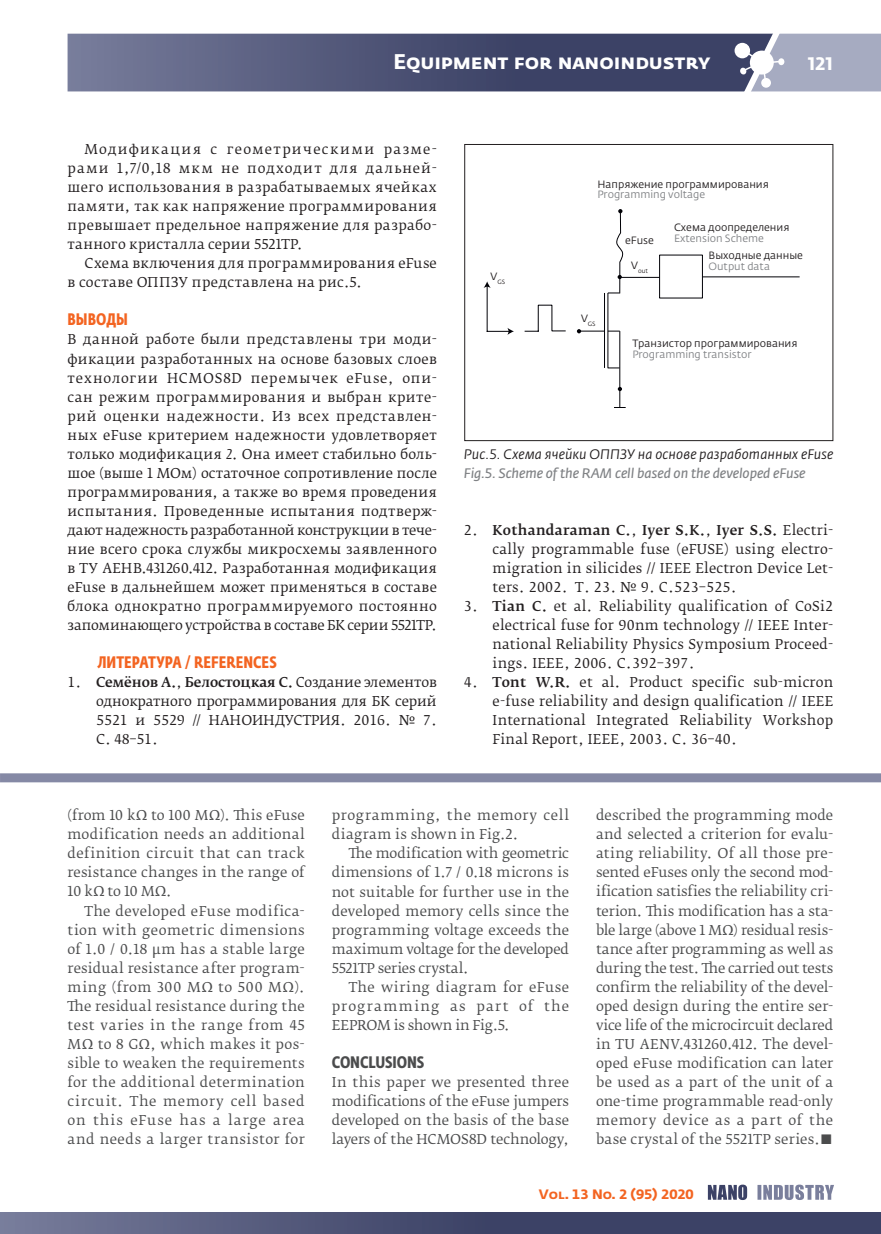
<style>
.page{position:relative;width:881px;height:1234px;background:#fff}
.page>*{position:absolute;margin:0;border:0;box-sizing:border-box;transform-origin:0 0}
.t1{font:700 21px "Fedra Sans Pro";color:#fff}
.t2{font:700 18px "Fedra Sans Alt Pro";color:#fff}
.t3{font:700 16.5px "Fedra Sans Cond Pro";letter-spacing:.005em;color:#f36421}
.t4{font:700 16.5px "Fedra Sans Cond Pro";color:#4b4c4d}
.t5{font:italic 13.65px "Fedra Sans Pro";letter-spacing:.01em;color:#231f20}
.t6{font:italic 13.65px "Fedra Sans Pro";letter-spacing:-.005em;color:#808285}
.t7{font:13.5px/19px "Fedra Serif B Pro";letter-spacing:.02em;color:#231f20;text-align:justify}
.t8{font:13.5px/19px "Fedra Serif B Pro";letter-spacing:.025em;color:#4b4c4d;text-align:justify}
.t9{font:700 13.5px "Fedra Sans Alt Pro";color:#f36421}
.t10{font:10.5px "Fedra Sans Pro";color:#231f20}
.t11{font:10.5px "Fedra Sans Pro";color:#808285}
.t12{font:6.15px "Fedra Sans Pro";color:#231f20}
.s1{font-style:italic}
.s2{font-weight:500}
</style>
<div class="page">
<svg style="left:68px;top:33px;width:812px;height:59px;background:#626786"></svg>
<div style="left:0;top:1211px;width:880px;height:22px;background:linear-gradient(to right,#6b7090,#2d3459)"></div>
<svg style="left:0;top:1211px;width:1px;height:22px"></svg>
<svg style="left:757px;top:1184px;width:76px;height:15px"></svg>
<svg style="left:707px;top:1184px;width:39px;height:15px"></svg>
<div style="left:0;top:773px;width:880px;height:9px;background:#8589a5"></div>
<svg style="left:483px;top:281px;width:30px;height:54px"></svg>
<svg style="left:524px;top:304px;width:42px;height:28px"></svg>
<hr style="left:619px;top:331px;width:1px;height:76px;background:#010106">
<hr style="left:620px;top:277px;width:39px;height:1px;background:#010106">
<svg style="left:576px;top:209px;width:46px;height:159px"></svg>
<hr style="left:702px;top:276px;width:97px;height:1px;background:#010106">
<div style="left:464px;top:144px;width:368px;height:297px;border:1px solid #231f20"></div>
<h1 class="t1" style="left:393px;top:49px;width:318px">Equipment for nanoindustry</h1>
<h2 class="t2" style="left:807px;top:52px;width:27px">121</h2>
<p class="t7" style="left:68px;top:140px;width:370px;text-indent:17px">Модификация с геометрическими разме&shy;рами 1,7/0,18 мкм не подходит для дальней&shy;шего использования в разрабатываемых ячейках памяти, так как напряжение программирования превышает предельное напряжение для разрабо&shy;танного кристалла серии 5521ТР.</p>
<p class="t7" style="left:68px;top:254px;width:370px;text-indent:17px">Схема включения для программирования eFuse в составе ОППЗУ представлена на рис.5.</p>
<p class="t3" style="left:68px;top:309px;width:50px">ВЫВОДЫ</p>
<p class="t7" style="left:68px;top:330px;width:371px">В данной работе были представлены три моди&shy;фикации разработанных на основе базовых слоев технологии HCMOS8D перемычек eFuse, опи&shy;сан режим программирования и выбран крите&shy;рий оценки надежности. Из всех представлен&shy;ных eFuse критерием надежности удовлетворяет только модификация <span class="s1">2</span>. Она имеет стабильно боль&shy;шое (выше 1 МОм) остаточное сопротивление после программирования, а также во время проведения испытания. Проведенные испытания подтверж&shy;дают надежность разработанной конструкции в тече&shy;ние всего срока службы микросхемы заявленного в ТУ АЕНВ.431260.412. Разработанная модификация eFuse в дальнейшем может применяться в составе блока однократно программируемого постоянно запоминающего устройства в составе БК серии 5521ТР.</p>
<p class="t3" style="left:97px;top:652px;width:10px">ЛИТЕРАТУРА</p>
<p class="t3" style="left:185px;top:652px;width:60px">/ REFERENCES</p>
<p class="t7" style="left:96px;top:672px;width:342px;text-indent:-29px">1. <span class="s2">Семёнов А.</span>, <span class="s2">Белостоцкая С.</span> Создание элементов однократного программирования для БК серий 5521 и 5529 // Наноиндустрия</p>
<p class="t7" style="left:340px;top:710px;width:98px">. 2016. № 7.</p>
<p class="t7" style="left:96px;top:729px;width:63px">С. 48–51.</p>
<p class="t12" style="left:490px;top:278px;width:16px"><sup>V</sup>GS</p>
<p class="t10" style="left:597px;top:178px;width:173px">Напряжение программирования</p>
<p class="t11" style="left:597px;top:188px;width:109px">Programming voltage</p>
<p class="t10" style="left:674px;top:221px;width:117px">Схема доопределения</p>
<p class="t11" style="left:674px;top:232px;width:91px">Extension Scheme</p>
<p class="t10" style="left:708px;top:249px;width:96px">Выходные данные</p>
<p class="t11" style="left:708px;top:259px;width:63px">Output data</p>
<p class="t10" style="left:625px;top:233px;width:30px">eFuse</p>
<p class="t12" style="left:631px;top:266px;width:18px"><sup>V</sup>out</p>
<p class="t12" style="left:581px;top:320px;width:16px"><sup>V</sup>GS</p>
<p class="t10" style="left:632px;top:337px;width:167px">Транзистор программирования</p>
<p class="t11" style="left:632px;top:347px;width:121px">Programming transistor</p>
<p class="t5" style="left:464px;top:445px;width:370px">Рис.5. Схема ячейки ОППЗУ на основе разработанных eFuse</p>
<p class="t6" style="left:464px;top:464px;width:343px">Fig.5. Scheme of the RAM cell based on the developed eFuse</p>
<p class="t7" style="left:492px;top:520px;width:342px;text-indent:-29px">2. <span class="s2">Kothandaraman C.</span>, <span class="s2">Iyer S.K.</span>, <span class="s2">Iyer S.S.</span> Electri&shy;cally programmable fuse (eFUSE) using electro&shy;migration in silicides // IEEE Electron Device Let&shy;ters. 2002. Т. 23. № 9. С.523–525.</p>
<p class="t7" style="left:492px;top:596px;width:342px;text-indent:-29px">3. <span class="s2">Tian C.</span> et al. Reliability qualification of CoSi2 electrical fuse for 90nm technology // IEEE Inter&shy;national Reliability Physics Symposium Proceed&shy;ings. IEEE, 2006. С.392–397.</p>
<p class="t7" style="left:492px;top:672px;width:342px;text-indent:-29px">4. <span class="s2">Tont W.R.</span> et al. Product specific sub-micron e-fuse reliability and design qualification // IEEE International Integrated Reliability Workshop Final Report, IEEE, 2003. С. 36–40.</p>
<p class="t8" style="left:68px;top:805px;width:239px">(from 10 kΩ to 100 MΩ). This eFuse modification needs an additional definition circuit that can track resistance changes in the range of 10 kΩ to 10 MΩ.</p>
<p class="t8" style="left:68px;top:901px;width:239px;text-indent:17px">The developed eFuse modifica&shy;tion with geometric dimensions of 1.0 / 0.18 μm has a stable large residual resistance after program&shy;ming (from 300 MΩ to 500 MΩ).<br>The residual resistance during the test varies in the range from 45<br>MΩ to 8 GΩ, which makes it pos&shy;sible to weaken the requirements for the additional determination circuit. The memory cell based on this eFuse has a large area and needs a larger transistor for</p>
<p class="t8" style="left:332px;top:805px;width:238px">programming, the memory cell diagram is shown in Fig.2.</p>
<p class="t8" style="left:332px;top:844px;width:239px;text-indent:17px">The modification with geometric dimensions of 1.7 / 0.18 microns is not suitable for further use in the developed memory cells since the programming voltage exceeds the maximum voltage for the developed 5521TP series crystal.</p>
<p class="t8" style="left:332px;top:977px;width:239px;text-indent:17px">The wiring diagram for eFuse programming as part of the EEPROM is shown in Fig.5.</p>
<p class="t4" style="left:332px;top:1051px;width:10px">CONCLUSIONS</p>
<p class="t8" style="left:332px;top:1072px;width:239px">In this paper we presented three modifications of the eFuse jumpers developed on the basis of the base layers of the HCMOS8D technology,</p>
<p class="t8" style="left:596px;top:805px;width:239px">described the programming mode and selected a criterion for evalu&shy;ating reliability. Of all those pre&shy;sented eFuses only the second mod&shy;ification satisfies the reliability cri&shy;terion. This modification has a sta&shy;ble large (above 1 MΩ) residual resis&shy;tance after programming as well as during the test. The carried out tests confirm the reliability of the devel&shy;oped design during the entire ser&shy;vice life of the microcircuit declared in TU AENV.431260.412. The devel&shy;oped eFuse modification can later be used as a part of the unit of a one-time programmable read-only memory device as a part of the base crystal of the 5521TP series.■</p>
<p class="t9" style="left:538px;top:1185px;width:156px">Vol. 13 No. 2 (95) 2020</p>
</div>
